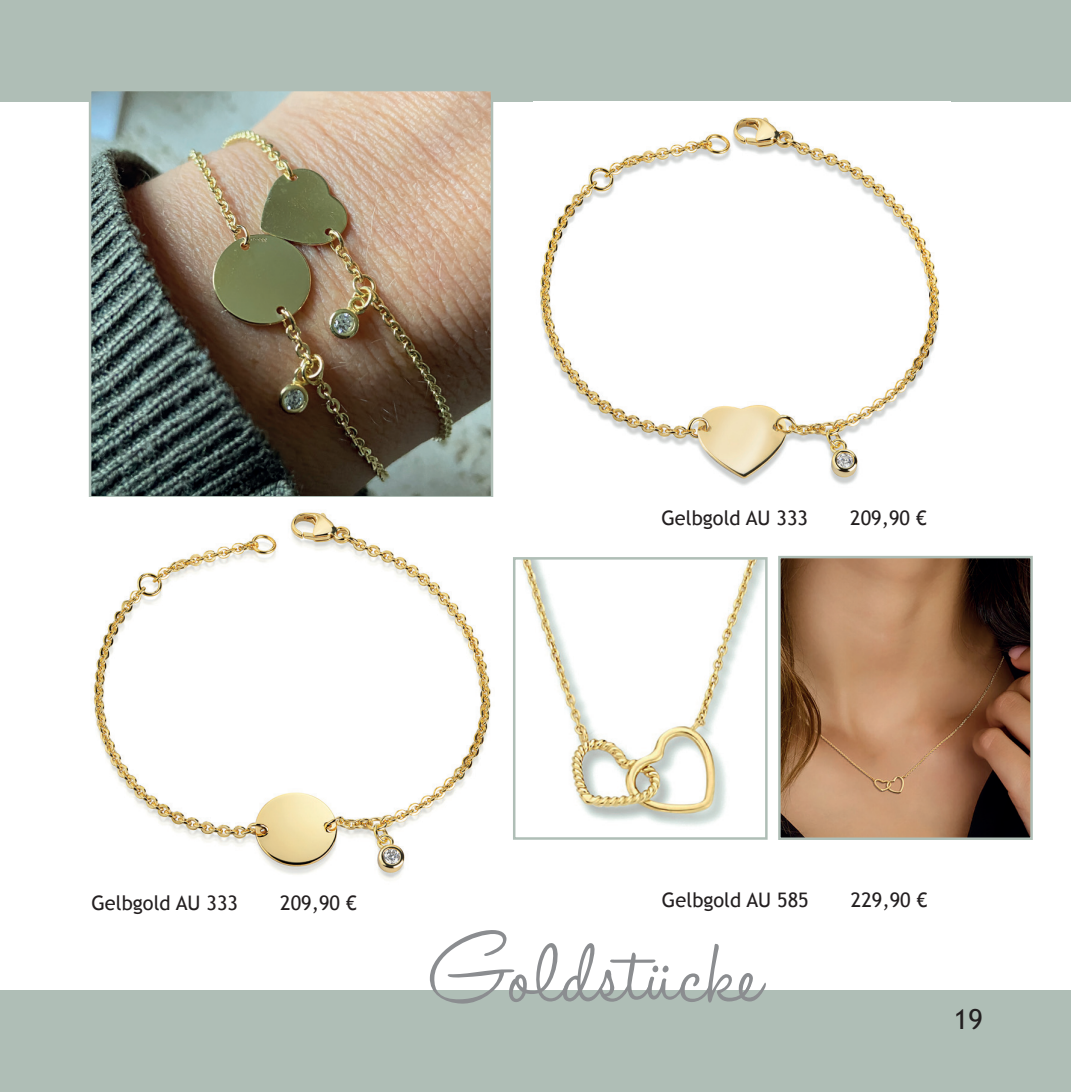
<style>
.page{position:relative;width:1071px;height:1092px;background:#fff}
.page>*{position:absolute;margin:0;border:0;box-sizing:border-box;transform-origin:0 0}
.t1{font:110px "Halo Handletter";color:#8b8d90}
.t2{font:27.5px "Trebuchet MS";color:#231f20}
.t3{font:20px "Trebuchet MS";color:#231f20}
</style>
<div class="page">
<div style="left:0;top:0;width:1070px;height:101px;background:#afbeb6"></div>
<img style="left:92px;top:92px;width:398px;height:403px">
<div style="left:89px;top:89px;width:404px;height:409px;border:2px solid #afbeb6"></div>
<img style="left:540px;top:117px;width:400px;height:369px">
<img style="left:89px;top:497px;width:404px;height:383px">
<img style="left:521px;top:560px;width:243px;height:266px">
<div style="left:513px;top:557px;width:254px;height:282px;border:2px solid #afbeb6"></div>
<img style="left:781px;top:559px;width:248px;height:277px">
<div style="left:778px;top:556px;width:254px;height:283px;border:2px solid #afbeb6"></div>
<div style="left:0;top:990px;width:1070px;height:101px;background:#afbeb6"></div>
<p class="t3" style="left:661px;top:506px;width:148px">Gelbgold AU 333</p>
<p class="t3" style="left:850px;top:506px;width:78px">209,90 €</p>
<p class="t3" style="left:91px;top:891px;width:148px">Gelbgold AU 333</p>
<p class="t3" style="left:280px;top:891px;width:78px">209,90 €</p>
<p class="t3" style="left:661px;top:887px;width:148px">Gelbgold AU 585</p>
<p class="t3" style="left:850px;top:887px;width:78px">229,90 €</p>
<h1 class="t1" style="left:429px;top:913px;width:334px">Goldstücke</h1>
<h2 class="t2" style="left:953px;top:1002px;width:30px">19</h2>
</div>
